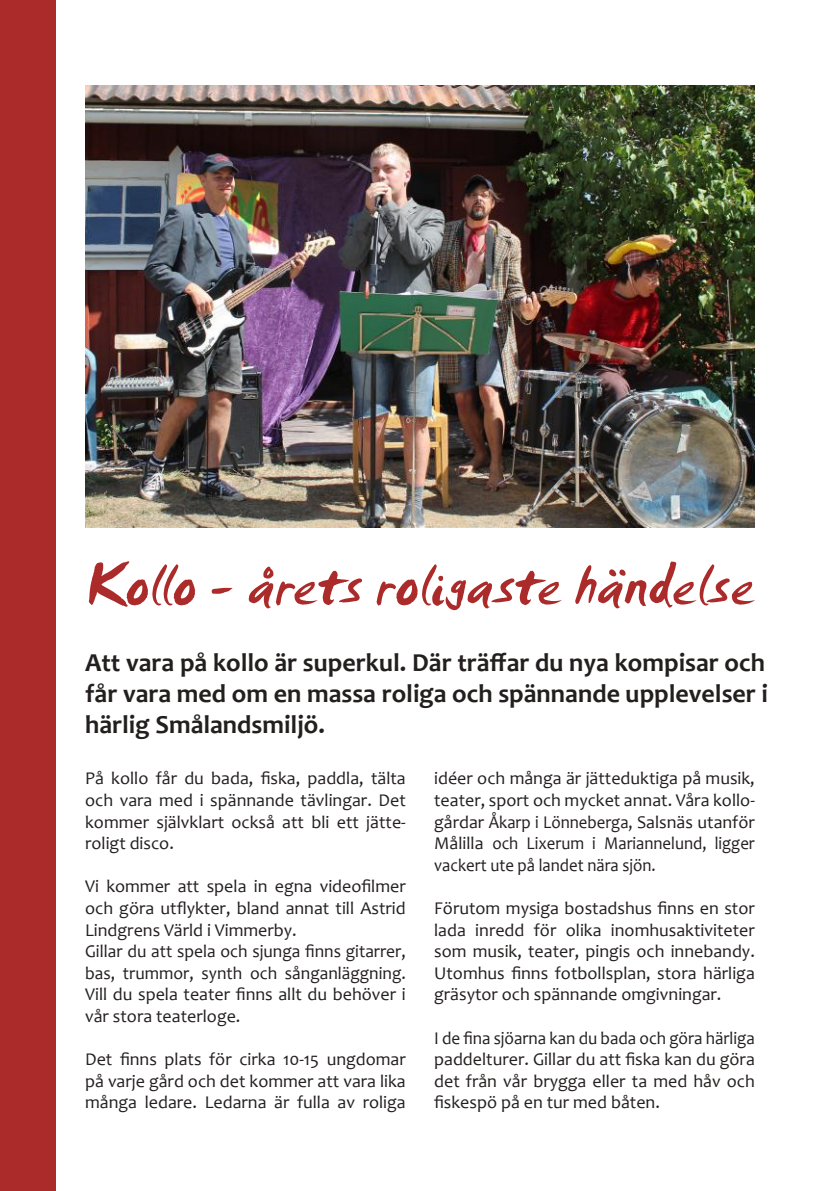
<style>
.page{position:relative;width:840px;height:1191px;background:#fff}
.page>*{position:absolute;margin:0;border:0;box-sizing:border-box;transform-origin:0 0}
.t1{font:62px "Smudger Let Plain";color:#ab2b2b}
.t2{font:700 26px/31.2px "Candara";color:#241f1f;text-align:justify}
.t3{font:18px/21.6px "Candara";color:#241f1f;text-align:justify}
.t4{font:18px/21.6px "Candara";color:#241f1f;text-align:justify;scale:.95 1}
</style>
<div class="page">
<div style="left:0;top:0;width:56px;height:1191px;background:#ab2b2b"></div>
<img style="left:85px;top:85px;width:669px;height:442px">
<h1 class="t1" style="left:85px;top:547px;width:671px">Kollo - årets roligaste händelse</h1>
<h2 class="t2" style="left:85px;top:646px;width:684px">Att vara på kollo är superkul. Där träffar du nya kompisar och får vara med om en massa roliga och spännande upplevelser i härlig Smålandsmiljö.</h2>
<p class="t3" style="left:85px;top:767px;width:322px">På kollo får du bada, fiska, paddla, tälta och vara med i spännande tävlingar. Det kommer självklart också att bli ett jätte&shy;roligt disco.</p>
<p class="t3" style="left:85px;top:875px;width:322px;text-align:left">Vi kommer att spela in egna videofilmer och göra utflykter, bland annat till Astrid Lindgrens Värld i Vimmerby.<br>Gillar du att spela och sjunga finns gitarrer, bas, trummor, synth och sånganläggning.<br>Vill du spela teater finns allt du behöver i vår stora teaterloge.</p>
<p class="t3" style="left:85px;top:1048px;width:322px">Det finns plats för cirka 10-15 ungdomar på varje gård och det kommer att vara lika många ledare. Ledarna är fulla av roliga</p>
<p class="t3" style="left:434px;top:767px;width:322px">idéer och många är jätteduktiga på musik, teater, sport och mycket annat. Våra kollo&shy;gårdar Åkarp i Lönneberga, Salsnäs utanför Målilla och Lixerum i Mariannelund, ligger vackert ute på landet nära sjön.</p>
<p class="t3" style="left:434px;top:897px;width:322px">Förutom mysiga bostadshus finns en stor lada inredd för olika inomhusaktiviteter som musik, teater, pingis och innebandy.<br>Utomhus finns fotbollsplan, stora härliga gräsytor och spännande omgivningar.</p>
<p class="t4" style="left:434px;top:1026px;width:339px">I de fina sjöarna kan du bada och göra härliga paddelturer. Gillar du att fiska kan du göra det från vår brygga eller ta med håv och fiskespö på en tur med båten.</p>
</div>
